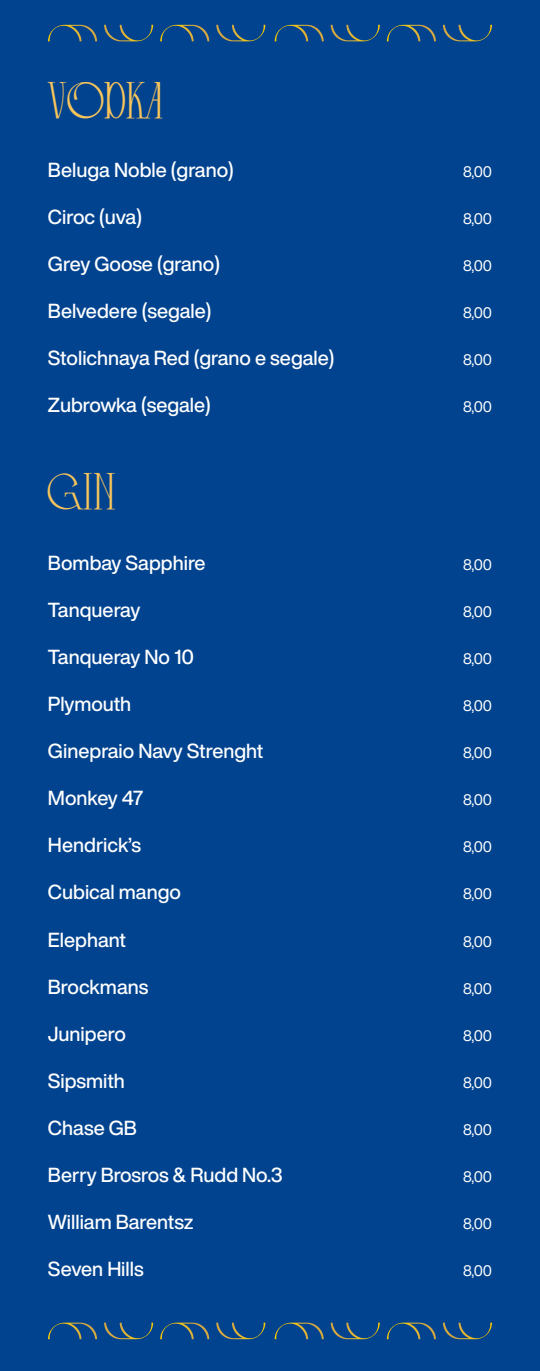
<style>
.page{position:relative;width:540px;height:1371px;background:#01438f}
.page>*{position:absolute;margin:0;border:0;box-sizing:border-box;transform-origin:0 0}
.t1{font:49.65px "Cyrano";color:#f9c55b}
.t2{font:500 20px "Helvetica Now Display";color:#fff}
.t3{font:15px "Helvetica Now Display";letter-spacing:-.01em;color:#fff}
</style>
<div class="page">
<svg style="left:48px;top:25px;width:49px;height:16px"></svg>
<svg style="left:104px;top:25px;width:49px;height:16px"></svg>
<svg style="left:160px;top:25px;width:49px;height:16px"></svg>
<svg style="left:216px;top:25px;width:49px;height:16px"></svg>
<svg style="left:275px;top:25px;width:49px;height:16px"></svg>
<svg style="left:331px;top:25px;width:49px;height:16px"></svg>
<svg style="left:387px;top:25px;width:49px;height:16px"></svg>
<svg style="left:443px;top:25px;width:49px;height:16px"></svg>
<svg style="left:48px;top:1322px;width:49px;height:17px"></svg>
<svg style="left:104px;top:1322px;width:49px;height:17px"></svg>
<svg style="left:160px;top:1322px;width:49px;height:17px"></svg>
<svg style="left:216px;top:1322px;width:49px;height:17px"></svg>
<svg style="left:275px;top:1322px;width:49px;height:17px"></svg>
<svg style="left:331px;top:1322px;width:49px;height:17px"></svg>
<svg style="left:387px;top:1322px;width:49px;height:17px"></svg>
<svg style="left:443px;top:1322px;width:49px;height:17px"></svg>
<h1 class="t1" style="left:48px;top:74px;width:117px">VODKA</h1>
<p class="t2" style="left:48px;top:156px;width:187px">Beluga Noble (grano)</p>
<p class="t3" style="left:463px;top:161px;width:30px">8,00</p>
<p class="t2" style="left:48px;top:203px;width:96px">Ciroc (uva)</p>
<p class="t3" style="left:463px;top:208px;width:30px">8,00</p>
<p class="t2" style="left:48px;top:250px;width:174px">Grey Goose (grano)</p>
<p class="t3" style="left:463px;top:255px;width:30px">8,00</p>
<p class="t2" style="left:48px;top:297px;width:165px">Belvedere (segale)</p>
<p class="t3" style="left:463px;top:302px;width:30px">8,00</p>
<p class="t2" style="left:48px;top:344px;width:288px">Stolichnaya Red (grano e segale)</p>
<p class="t3" style="left:463px;top:349px;width:30px">8,00</p>
<p class="t2" style="left:48px;top:391px;width:164px">Zubrowka (segale)</p>
<p class="t3" style="left:463px;top:396px;width:30px">8,00</p>
<h1 class="t1" style="left:48px;top:466px;width:70px">gin</h1>
<p class="t2" style="left:48px;top:549px;width:159px">Bombay Sapphire</p>
<p class="t3" style="left:463px;top:554px;width:30px">8,00</p>
<p class="t2" style="left:48px;top:596px;width:94px">Tanqueray</p>
<p class="t3" style="left:463px;top:601px;width:30px">8,00</p>
<p class="t2" style="left:48px;top:643px;width:148px">Tanqueray No 10</p>
<p class="t3" style="left:463px;top:648px;width:30px">8,00</p>
<p class="t2" style="left:48px;top:690px;width:85px">Plymouth</p>
<p class="t3" style="left:463px;top:695px;width:30px">8,00</p>
<p class="t2" style="left:48px;top:737px;width:217px">Ginepraio Navy Strenght</p>
<p class="t3" style="left:463px;top:742px;width:30px">8,00</p>
<p class="t2" style="left:48px;top:784px;width:97px">Monkey 47</p>
<p class="t3" style="left:463px;top:789px;width:30px">8,00</p>
<p class="t2" style="left:48px;top:831px;width:95px">Hendrick’s</p>
<p class="t3" style="left:463px;top:837px;width:30px">8,00</p>
<p class="t2" style="left:48px;top:878px;width:135px">Cubical mango</p>
<p class="t3" style="left:463px;top:884px;width:30px">8,00</p>
<p class="t2" style="left:48px;top:925px;width:80px">Elephant</p>
<p class="t3" style="left:463px;top:931px;width:30px">8,00</p>
<p class="t2" style="left:48px;top:972px;width:102px">Brockmans</p>
<p class="t3" style="left:463px;top:978px;width:30px">8,00</p>
<p class="t2" style="left:48px;top:1019px;width:79px">Junipero</p>
<p class="t3" style="left:463px;top:1025px;width:30px">8,00</p>
<p class="t2" style="left:48px;top:1066px;width:78px">Sipsmith</p>
<p class="t3" style="left:463px;top:1072px;width:30px">8,00</p>
<p class="t2" style="left:48px;top:1114px;width:90px">Chase GB</p>
<p class="t3" style="left:463px;top:1119px;width:30px">8,00</p>
<p class="t2" style="left:48px;top:1161px;width:236px">Berry Brosros &amp; Rudd No.3</p>
<p class="t3" style="left:463px;top:1166px;width:30px">8,00</p>
<p class="t2" style="left:48px;top:1208px;width:147px">William Barentsz</p>
<p class="t3" style="left:463px;top:1213px;width:30px">8,00</p>
<p class="t2" style="left:48px;top:1255px;width:97px">Seven Hills</p>
<p class="t3" style="left:463px;top:1260px;width:30px">8,00</p>
</div>
